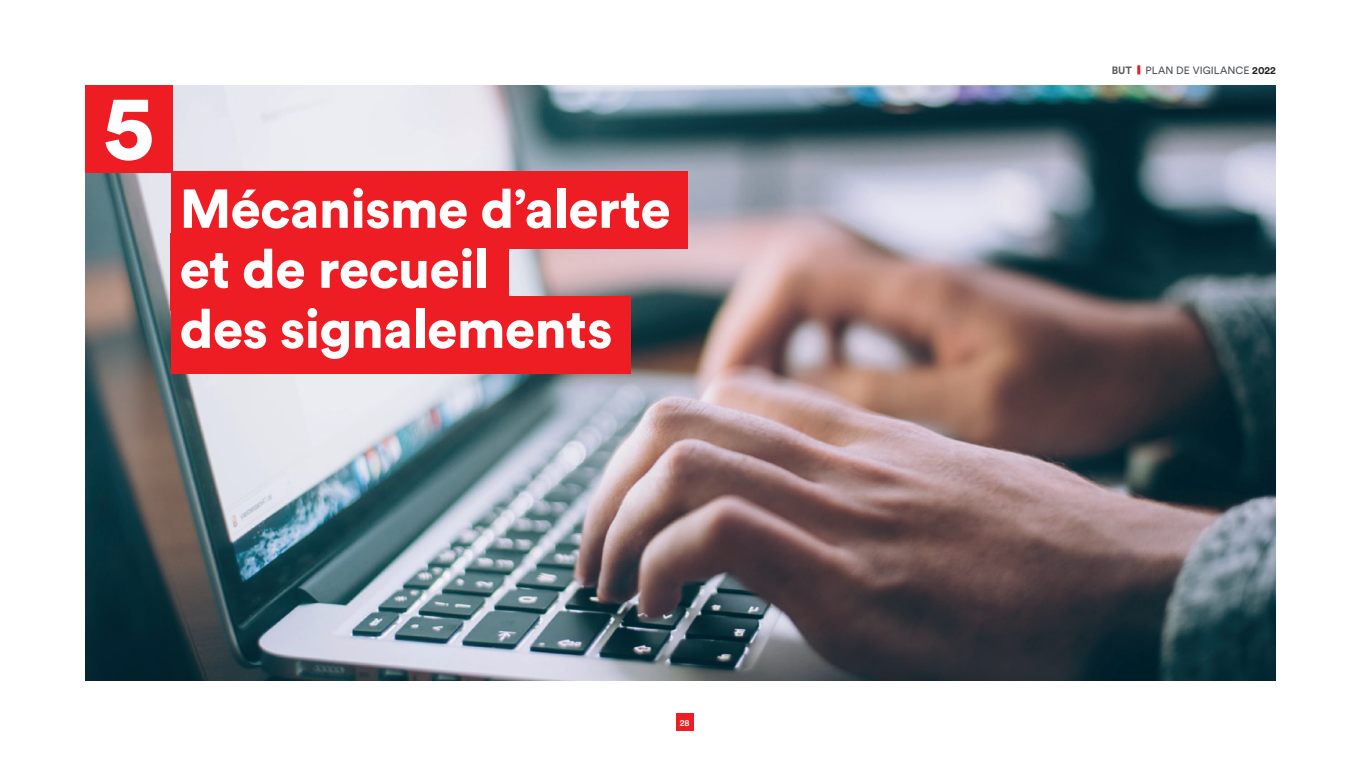
<style>
.page{position:relative;width:1361px;height:766px;background:#fff}
.page>*{position:absolute;margin:0;border:0;box-sizing:border-box;transform-origin:0 0}
.t1{font:900 91.5px "Circular Std";color:#fff}
.t2{font:900 54px/60px "Circular Std";letter-spacing:-.01em;color:#fff}
.t3{font:10.5px "Circular Std";letter-spacing:.01em;color:#4d5156}
.t4{font:700 10.5px "Circular Std";color:#57585a}
.t5{font:500 9px "Circular Std";color:#fff}
.s1{font-weight:700;color:#231f20}
</style>
<div class="page">
<div style="left:676px;top:713px;width:17px;height:17px;background:#ee1d23"></div>
<svg style="left:1137px;top:65px;width:3px;height:9px"></svg>
<img style="left:85px;top:85px;width:1191px;height:595px">
<div style="left:85px;top:85px;width:87px;height:87px;background:#ee1d23"></div>
<div style="left:171px;top:171px;width:516px;height:78px;background:#ee1d23"></div>
<div style="left:171px;top:296px;width:460px;height:77px;background:#ee1d23"></div>
<div style="left:171px;top:233px;width:338px;height:77px;background:#ee1d23"></div>
<h1 class="t1" style="left:103px;top:66px;width:52px">5</h1>
<p class="t2" style="left:180px;top:177px;width:492px">Mécanisme d’alerte et de recueil<br>des signalements</p>
<p class="t5" style="left:680px;top:717px;width:11px">28</p>
<p class="t4" style="left:1112px;top:64px;width:22px">BUT</p>
<p class="t3" style="left:1145px;top:64px;width:132px">PLAN DE VIGILANCE <span class="s1">2022</span></p>
</div>
